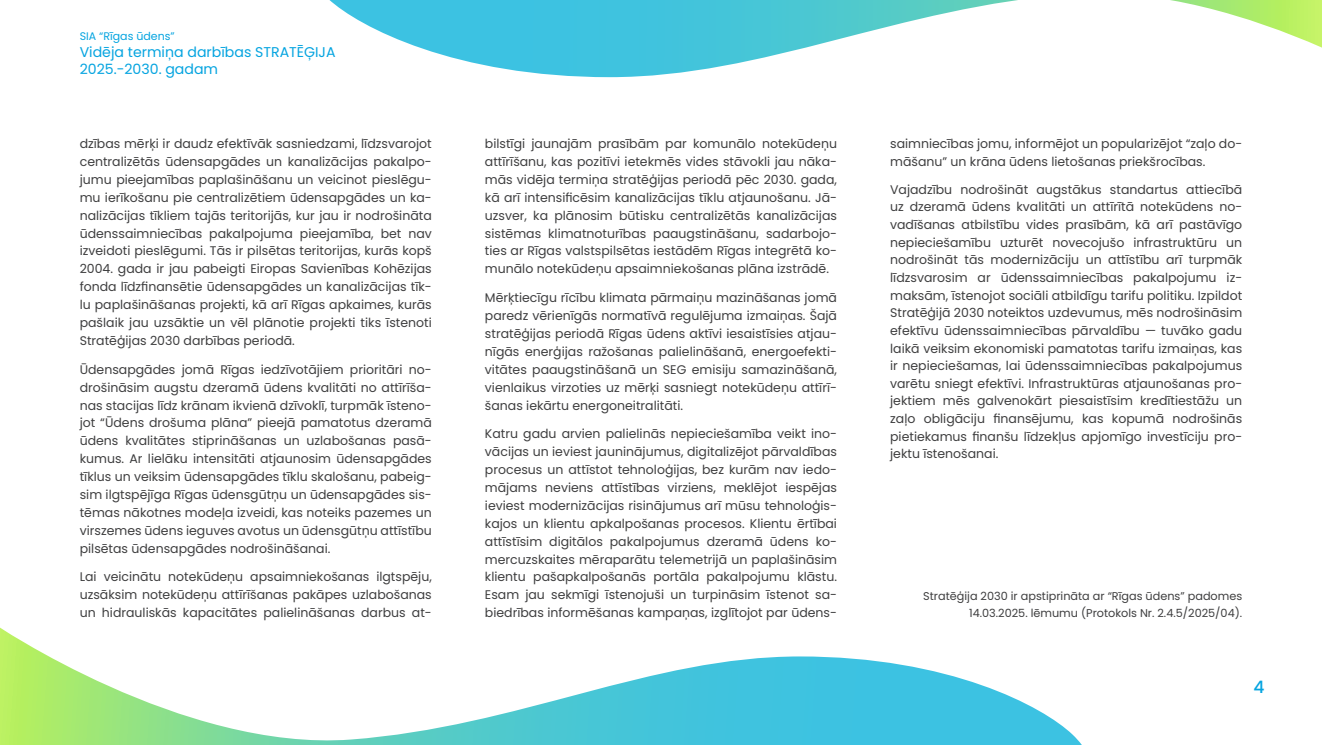
<style>
.page{position:relative;width:1322px;height:745px;background:#fff}
.page>*{position:absolute;margin:0;border:0;box-sizing:border-box;transform-origin:0 0}
.t1{font:500 17.12px "Poppins";color:#05a4e0}
.t2{font:14.12px/17px "Poppins";color:#05a4e0}
.t3{font:12.5px/17.9px "Poppins";color:#3e3e3f;text-align:justify}
.t4{font:11.25px/17.6px "Poppins";color:#3e3e3f;text-align:right}
.t5{font:11px "Poppins";color:#05a4e0}
</style>
<div class="page">
<svg style="left:329px;top:0;width:993px;height:78px"></svg>
<svg style="left:0;top:627px;width:1081px;height:117px"></svg>
<p class="t5" style="left:80px;top:30px;width:96px">SIA “Rīgas ūdens”</p>
<p class="t2" style="left:80px;top:43px;width:257px">Vidēja termiņa darbības STRATĒĢIJA<br>2025.-2030. gadam</p>
<p class="t3" style="left:80px;top:135px;width:353px">dzības mērķi ir daudz efektīvāk sasniedzami, līdzsvarojot centralizētās ūdensapgādes un kanalizācijas pakalpo&shy;jumu pieejamības paplašināšanu un veicinot pieslēgu&shy;mu ierīkošanu pie centralizētiem ūdensapgādes un ka&shy;nalizācijas tīkliem tajās teritorijās, kur jau ir nodrošināta ūdenssaimniecības pakalpojuma pieejamība, bet nav izveidoti pieslēgumi. Tās ir pilsētas teritorijas, kurās kopš 2004. gada ir jau pabeigti Eiropas Savienības Kohēzijas fonda līdzfinansētie ūdensapgādes un kanalizācijas tīk&shy;lu paplašināšanas projekti, kā arī Rīgas apkaimes, kurās pašlaik jau uzsāktie un vēl plānotie projekti tiks īstenoti Stratēģijas 2030 darbības periodā.</p>
<p class="t3" style="left:80px;top:360px;width:353px">Ūdensapgādes jomā Rīgas iedzīvotājiem prioritāri no&shy;drošināsim augstu dzeramā ūdens kvalitāti no attīrīša&shy;nas stacijas līdz krānam ikvienā dzīvoklī, turpmāk īsteno&shy;jot “Ūdens drošuma plāna” pieejā pamatotus dzeramā ūdens kvalitātes stiprināšanas un uzlabošanas pasā&shy;kumus. Ar lielāku intensitāti atjaunosim ūdensapgādes tīklus un veiksim ūdensapgādes tīklu skalošanu, pabeig&shy;sim ilgtspējīga Rīgas ūdensgūtņu un ūdensapgādes sis&shy;tēmas nākotnes modeļa izveidi, kas noteiks pazemes un virszemes ūdens ieguves avotus un ūdensgūtņu attīstību pilsētas ūdensapgādes nodrošināšanai.</p>
<p class="t3" style="left:80px;top:567px;width:353px">Lai veicinātu notekūdeņu apsaimniekošanas ilgtspēju, uzsāksim notekūdeņu attīrīšanas pakāpes uzlabošanas un hidrauliskās kapacitātes palielināšanas darbus at-</p>
<p class="t3" style="left:485px;top:135px;width:353px">bilstīgi jaunajām prasībām par komunālo notekūdeņu attīrīšanu, kas pozitīvi ietekmēs vides stāvokli jau nāka&shy;mās vidēja termiņa stratēģijas periodā pēc 2030. gada, kā arī intensificēsim kanalizācijas tīklu atjaunošanu. Jā&shy;uzsver, ka plānosim būtisku centralizētās kanalizācijas sistēmas klimatnoturības paaugstināšanu, sadarbojo&shy;ties ar Rīgas valstspilsētas iestādēm Rīgas integrētā ko&shy;munālo notekūdeņu apsaimniekošanas plāna izstrādē.</p>
<p class="t3" style="left:485px;top:288px;width:353px">Mērķtiecīgu rīcību klimata pārmaiņu mazināšanas jomā paredz vērienīgās normatīvā regulējuma izmaiņas. Šajā stratēģijas periodā Rīgas ūdens aktīvi iesaistīsies atjau&shy;nīgās enerģijas ražošanas palielināšanā, energoefekti&shy;vitātes paaugstināšanā un SEG emisiju samazināšanā, vienlaikus virzoties uz mērķi sasniegt notekūdeņu attīrī&shy;šanas iekārtu energoneitralitāti.</p>
<p class="t3" style="left:485px;top:424px;width:353px">Katru gadu arvien palielinās nepieciešamība veikt ino&shy;vācijas un ieviest jauninājumus, digitalizējot pārvaldības procesus un attīstot tehnoloģijas, bez kurām nav iedo&shy;mājams neviens attīstības virziens, meklējot iespējas ieviest modernizācijas risinājumus arī mūsu tehnoloģis&shy;kajos un klientu apkalpošanas procesos. Klientu ērtībai attīstīsim digitālos pakalpojumus dzeramā ūdens ko&shy;mercuzskaites mēraparātu telemetrijā un paplašināsim klientu pašapkalpošanās portāla pakalpojumu klāstu.<br>Esam jau sekmīgi īstenojuši un turpināsim īstenot sa&shy;biedrības informēšanas kampaņas, izglītojot par ūdens-</p>
<p class="t3" style="left:890px;top:135px;width:353px">saimniecības jomu, informējot un popularizējot “zaļo do&shy;māšanu” un krāna ūdens lietošanas priekšrocības.</p>
<p class="t3" style="left:890px;top:180px;width:353px">Vajadzību nodrošināt augstākus standartus attiecībā uz dzeramā ūdens kvalitāti un attīrītā notekūdens no&shy;vadīšanas atbilstību vides prasībām, kā arī pastāvīgo nepieciešamību uzturēt novecojušo infrastruktūru un nodrošināt tās modernizāciju un attīstību arī turpmāk līdzsvarosim ar ūdenssaimniecības pakalpojumu iz&shy;maksām, īstenojot sociāli atbildīgu tarifu politiku. Izpildot Stratēģijā 2030 noteiktos uzdevumus, mēs nodrošināsim efektīvu ūdenssaimniecības pārvaldību — tuvāko gadu laikā veiksim ekonomiski pamatotas tarifu izmaiņas, kas ir nepieciešamas, lai ūdenssaimniecības pakalpojumus varētu sniegt efektīvi. Infrastruktūras atjaunošanas pro&shy;jektiem mēs galvenokārt piesaistīsim kredītiestāžu un zaļo obligāciju finansējumu, kas kopumā nodrošinās pietiekamus finanšu līdzekļus apjomīgo investīciju pro&shy;jektu īstenošanai.</p>
<p class="t4" style="left:923px;top:586px;width:320px">Stratēģija 2030 ir apstiprināta ar “Rīgas ūdens” padomes<br>14.03.2025. lēmumu (Protokols Nr. 2.4.5/2025/04).</p>
<h1 class="t1" style="left:1253px;top:676px;width:13px">4</h1>
</div>
